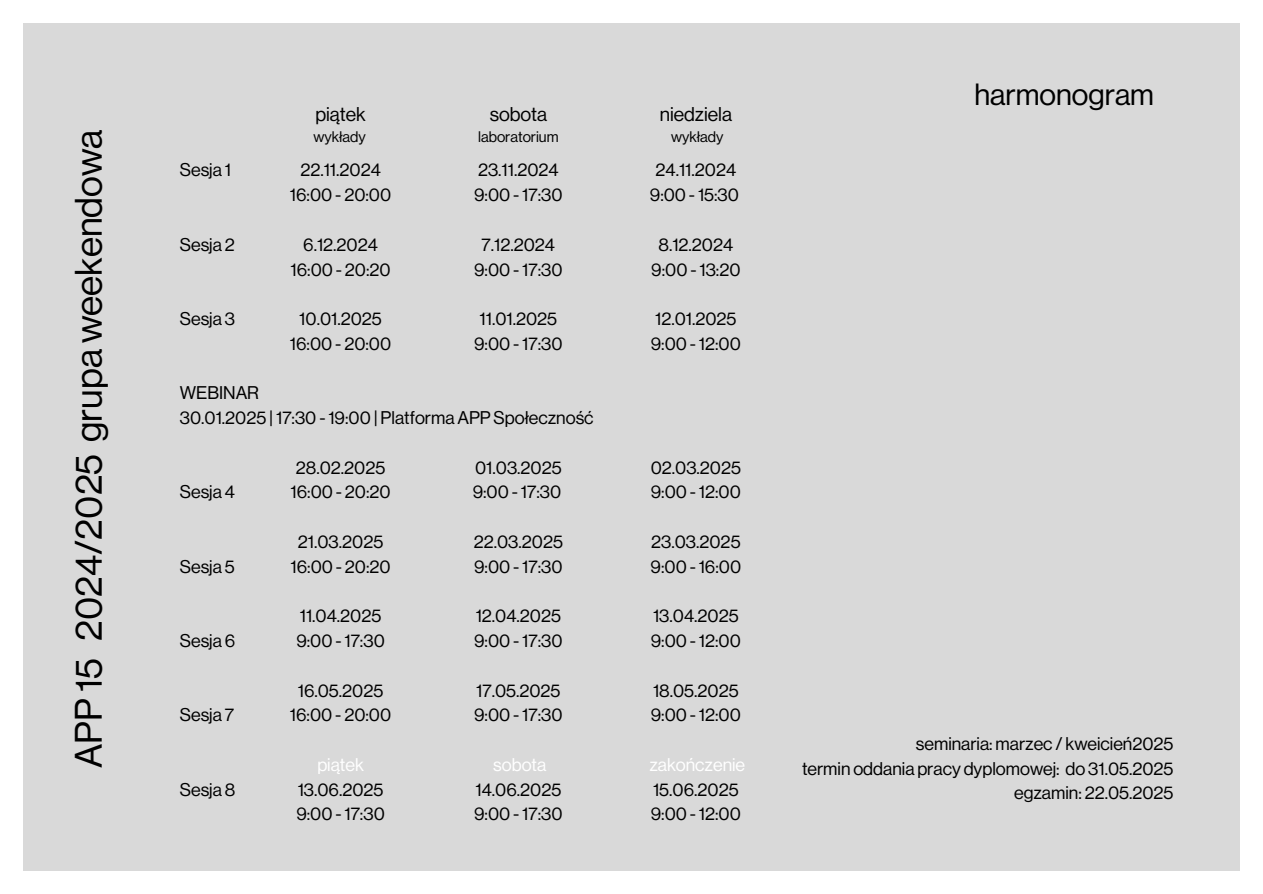
<style>
.page{position:relative;width:1263px;height:894px;background:#fff}
.page>*{position:absolute;margin:0;border:0;box-sizing:border-box;transform-origin:0 0}
.t1{font:37.5px "N Haas Grotesk DS Pro 55 Rg";color:#000}
.t2{font:30px "N Haas Grotesk DS Pro 55 Rg";color:#000}
.t3{font:19.5px "N Haas Grotesk DS Pro 55 Rg";color:#000}
.t4{font:18px/24.8px "N Haas Grotesk DS Pro 55 Rg";color:#000}
.t5{font:15px "N Haas Grotesk DS Pro 55 Rg";color:#000}
.s1{color:#fff}
</style>
<div class="page">
<div style="left:23px;top:23px;width:1217px;height:847px;background:#d9d9d9"></div>
<h1 class="t1" style="left:67px;top:767px;width:639px;rotate:-90deg">APP 15 2024/2025 grupa weekendowa</h1>
<h3 class="t3" style="left:315px;top:103px;width:52px">piątek</h3>
<h3 class="t3" style="left:490px;top:103px;width:59px">sobota</h3>
<h3 class="t3" style="left:660px;top:103px;width:74px">niedziela</h3>
<h3 class="t4" style="left:180px;top:158px;width:53px">Sesja 1</h3>
<p class="t4" style="left:180px;top:232px;width:56px">Sesja 2</p>
<h2 class="t4" style="left:180px;top:306px;width:57px">Sesja 3</h2>
<h3 class="t5" style="left:313px;top:128px;width:54px">wykłady</h3>
<h3 class="t5" style="left:478px;top:128px;width:82px">laboratorium</h3>
<h3 class="t5" style="left:671px;top:128px;width:54px">wykłady</h3>
<h3 class="t4" style="left:290px;top:158px;width:103px;text-align:center">22.11.2024<br>16:00 - 20:00</h3>
<h3 class="t4" style="left:291px;top:232px;width:102px;text-align:center">6.12.2024<br>16:00 - 20:20</h3>
<h3 class="t4" style="left:290px;top:306px;width:103px;text-align:center">10.01.2025<br>16:00 - 20:00</h3>
<h3 class="t4" style="left:474px;top:158px;width:90px">23.11.2024<br>9:00 - 17:30</h3>
<h3 class="t4" style="left:474px;top:232px;width:90px;text-align:center">7.12.2024<br>9:00 - 17:30</h3>
<h3 class="t4" style="left:474px;top:306px;width:90px">11.01.2025<br>9:00 - 17:30</h3>
<h3 class="t4" style="left:650px;top:158px;width:91px;text-align:center">24.11.2024<br>9:00 - 15:30</h3>
<h3 class="t4" style="left:651px;top:232px;width:91px;text-align:center">8.12.2024<br>9:00 - 13:20</h3>
<h3 class="t4" style="left:651px;top:306px;width:92px">12.01.2025<br>9:00 - 12:00</h3>
<h3 class="t4" style="left:180px;top:380px;width:415px">WEBINAR<br>30.01.2025 | 17:30 - 19:00 | Platforma APP Społeczność</h3>
<h3 class="t4" style="left:180px;top:479px;width:57px">Sesja 4</h3>
<p class="t4" style="left:180px;top:554px;width:56px">Sesja 5</p>
<p class="t4" style="left:180px;top:628px;width:57px">Sesja 6</p>
<h3 class="t4" style="left:180px;top:702px;width:56px">Sesja 7</h3>
<h3 class="t4" style="left:180px;top:776px;width:57px">Sesja 8</h3>
<h3 class="t4" style="left:291px;top:455px;width:102px">28.02.2025<br>16:00 - 20:20</h3>
<h3 class="t4" style="left:291px;top:529px;width:102px;text-align:center">21.03.2025<br>16:00 - 20:20</h3>
<h3 class="t4" style="left:296px;top:603px;width:90px">11.04.2025<br>9:00 - 17:30</h3>
<h3 class="t4" style="left:290px;top:677px;width:103px;text-align:center">16.05.2025<br>16:00 - 20:00</h3>
<h3 class="t4" style="left:296px;top:752px;width:90px;text-align:center"><span class="s1">piątek<br></span>13.06.2025<br>9:00 - 17:30</h3>
<h3 class="t4" style="left:473px;top:455px;width:90px">01.03.2025<br>9:00 - 17:30</h3>
<h3 class="t4" style="left:474px;top:529px;width:91px">22.03.2025<br>9:00 - 17:30</h3>
<h3 class="t4" style="left:474px;top:603px;width:90px">12.04.2025<br>9:00 - 17:30</h3>
<h3 class="t4" style="left:474px;top:677px;width:90px">17.05.2025<br>9:00 - 17:30</h3>
<h3 class="t4" style="left:474px;top:752px;width:90px;text-align:center"><span class="s1">sobota<br></span>14.06.2025<br>9:00 - 17:30</h3>
<h3 class="t4" style="left:651px;top:455px;width:92px">02.03.2025<br>9:00 - 12:00</h3>
<h3 class="t4" style="left:651px;top:529px;width:92px">23.03.2025<br>9:00 - 16:00</h3>
<h3 class="t4" style="left:651px;top:603px;width:92px">13.04.2025<br>9:00 - 12:00</h3>
<h3 class="t4" style="left:651px;top:677px;width:92px">18.05.2025<br>9:00 - 12:00</h3>
<h3 class="t4" style="left:649px;top:752px;width:97px"><span class="s1">zakończenie<br></span>15.06.2025<br>9:00 - 12:00</h3>
<h3 class="t2" style="left:974px;top:77px;width:181px">harmonogram</h3>
<h3 class="t4" style="left:802px;top:731px;width:373px;text-align:right">seminaria: marzec / kweicień2025<br>termin oddania pracy dyplomowej: do 31.05.2025 egzamin: 22.05.2025</h3>
</div>
